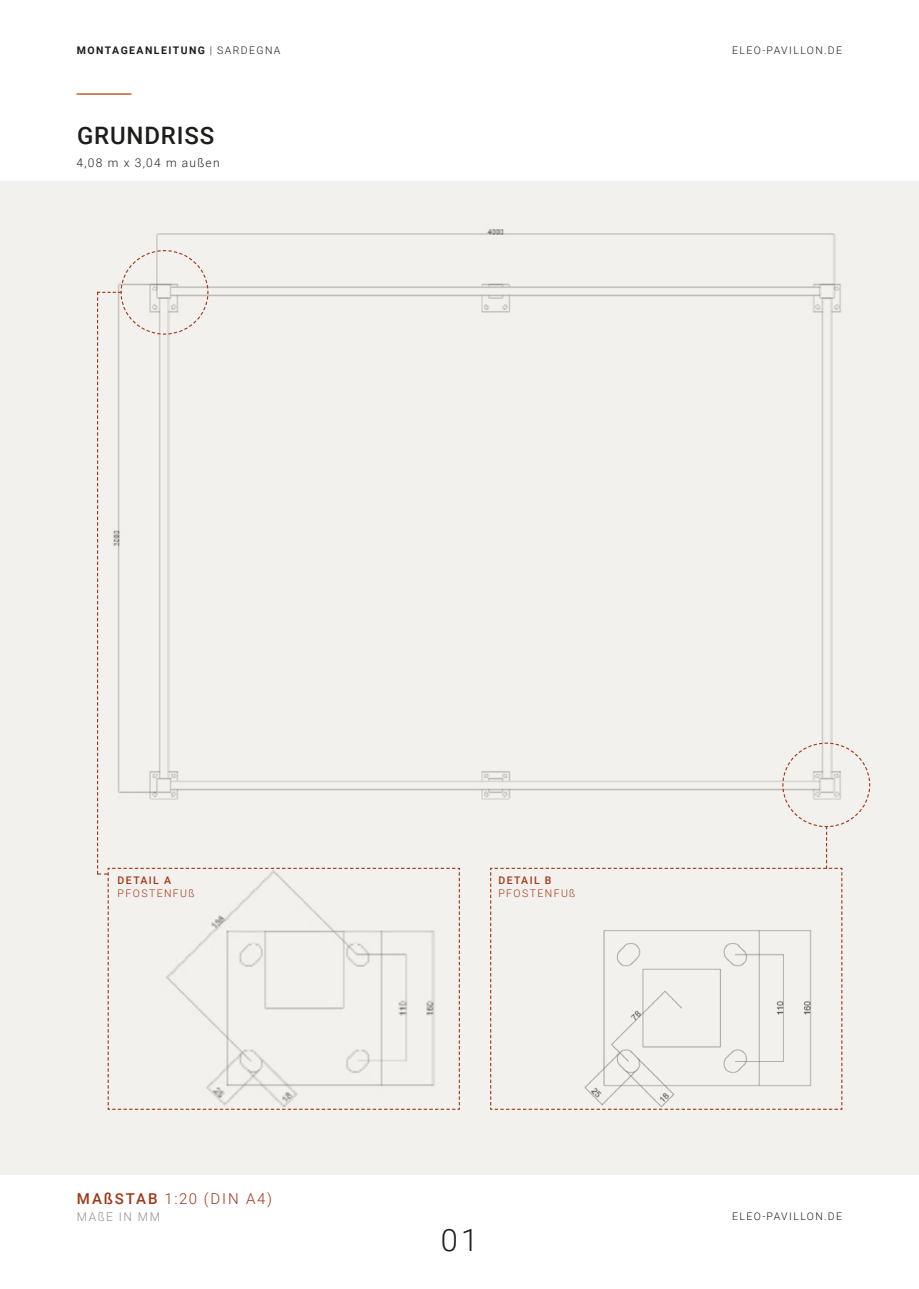
<style>
.page{position:relative;width:919px;height:1289px;background:#fff}
.page>*{position:absolute;margin:0;border:0;box-sizing:border-box;transform-origin:0 0}
.t1{font:300 30.75px "Roboto";color:#1d1d1b}
.t2{font:500 24px "Roboto";letter-spacing:.035em;color:#1d1d1b}
.t3{font:300 15px "Roboto";letter-spacing:.125em;color:#a03717}
.t4{font:300 12px "Roboto";letter-spacing:.1em;color:#28231c}
._02_detail_descripti{font:300 12px "Roboto";letter-spacing:.135em;color:#928d8c}
._03_index{font:300 10.5px "Roboto";letter-spacing:.135em;color:#1d1d1b}
.t5{font:700 10.5px "Roboto";letter-spacing:.135em;color:#1d1d1b}
._02_detail_descripti-2{font:300 10.5px "Roboto";letter-spacing:.135em;color:#a03717}
._02_detail_descripti-3{font:500 10.5px "Roboto";letter-spacing:.135em;color:#a03717}
.s1{font-weight:300}
.s2{font-weight:500}
</style>
<div class="page">
<hr style="left:77px;top:93px;width:54px;height:2px;background:#b6602f">
<div style="left:0;top:181px;width:918px;height:993px;background:#f3f1ed"></div>
<img style="left:156px;top:229px;width:685px;height:571px">
<svg style="left:97px;top:249px;width:363px;height:860px"></svg>
<svg style="left:490px;top:742px;width:380px;height:367px"></svg>
<svg style="left:490px;top:867px;width:352px;height:243px"></svg>
<p class="t5" style="left:77px;top:43px;width:205px">MONTAGEANLEITUNG <span class="s1">| SARDEGNA</span></p>
<p class="_03_index" style="left:732px;top:43px;width:111px">ELEO-PAVILLON.DE</p>
<p class="t2" style="left:77px;top:119px;width:139px">GRUNDRISS</p>
<p class="t4" style="left:77px;top:155px;width:144px">4,08 m x 3,04 m außen</p>
<p class="_02_detail_descripti-3" style="left:118px;top:873px;width:55px">DETAIL A</p>
<p class="_02_detail_descripti-2" style="left:118px;top:885px;width:78px">PFOSTENFUß</p>
<p class="_02_detail_descripti-3" style="left:498px;top:873px;width:55px">DETAIL B</p>
<p class="_02_detail_descripti-2" style="left:498px;top:885px;width:78px">PFOSTENFUß</p>
<p class="t3" style="left:77px;top:1188px;width:196px"><span class="s2">MAßSTAB</span> 1:20 (DIN A4)</p>
<p class="_02_detail_descripti" style="left:77px;top:1208px;width:85px">MAßE IN MM</p>
<p class="_03_index" style="left:732px;top:1209px;width:111px">ELEO-PAVILLON.DE</p>
<p class="t1" style="left:441px;top:1217px;width:39px">01</p>
</div>
